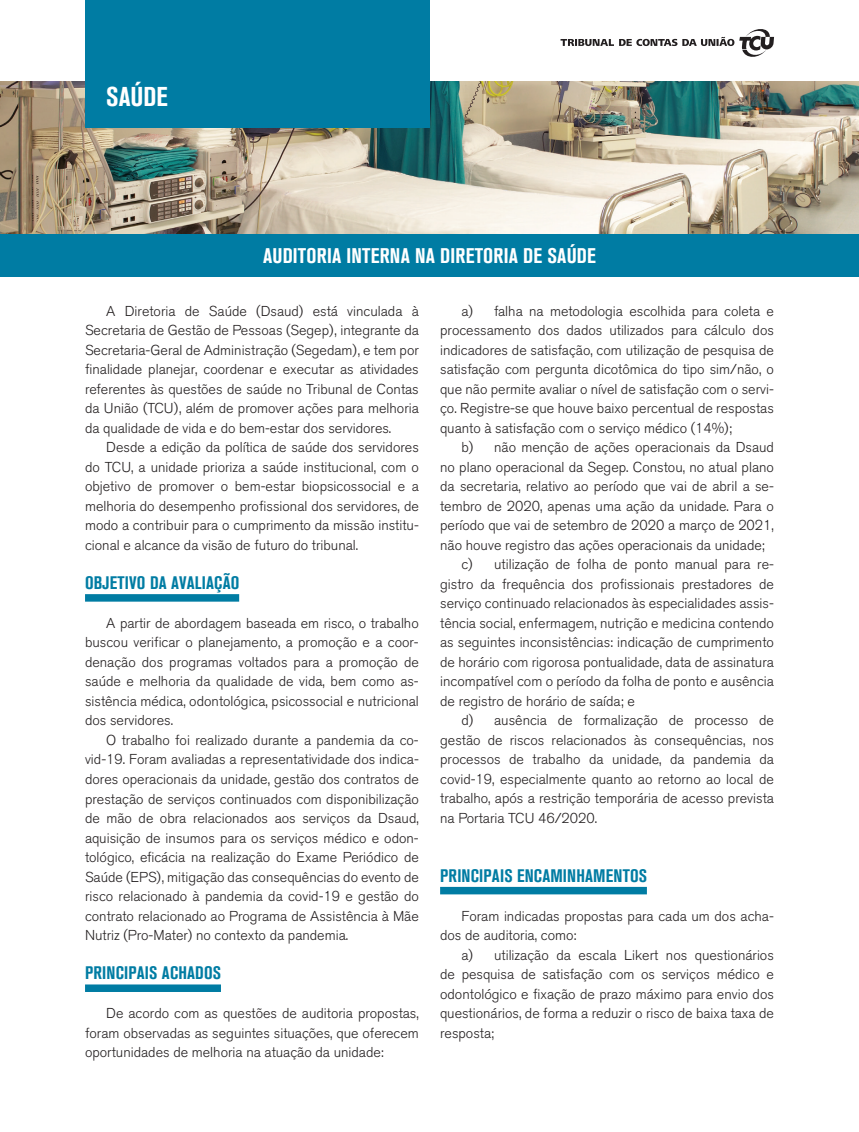
<style>
.page{position:relative;width:859px;height:1132px;background:#fff}
.page>*{position:absolute;margin:0;border:0;box-sizing:border-box;transform-origin:0 0}
.t1{font:27px "Akzidenz Grotesk BQ Bd Cnd Alt";color:#fff}
.t2{font:700 condensed 21px "Akzidenz Grotesk BQ";letter-spacing:.01em;color:#fff}
.t3{font:700 condensed 18px "Akzidenz Grotesk BQ";letter-spacing:.01em;color:#007ca3}
.t4{font:300 14.25px/19.5px "Akzidenz Grotesk BQ";color:#231f20;text-align:justify}
</style>
<div class="page">
<img style="left:0;top:82px;width:859px;height:152px">
<div style="left:85px;top:0;width:344px;height:128px;background:#007ca3"></div>
<svg style="left:560px;top:29px;width:214px;height:28px"></svg>
<div style="left:85px;top:594px;width:154px;height:7px;background:#007ca3"></div>
<div style="left:85px;top:984px;width:136px;height:7px;background:#007ca3"></div>
<div style="left:440px;top:886px;width:207px;height:8px;background:#007ca3"></div>
<div style="left:0;top:234px;width:859px;height:42px;background:#007ca3"></div>
<h1 class="t1" style="left:106px;top:81px;width:63px">SAÚDE</h1>
<h2 class="t2" style="left:263px;top:243px;width:334px">AUDITORIA INTERNA NA DIRETORIA DE SAÚDE</h2>
<p class="t4" style="left:85px;top:301px;width:335px;text-indent:21px">A Diretoria de Saúde (Dsaud) está vinculada à Secretaria de Gestão de Pessoas (Segep), integrante da Secretaria-Geral de Administração (Segedam), e tem por finalidade planejar, coordenar e executar as atividades referentes às questões de saúde no Tribunal de Contas da União (TCU), além de promover ações para melhoria da qualidade de vida e do bem-estar dos servidores.</p>
<p class="t4" style="left:85px;top:437px;width:335px;text-indent:21px">Desde a edição da política de saúde dos servidores do TCU, a unidade prioriza a saúde institucional, com o objetivo de promover o bem-estar biopsicossocial e a melhoria do desempenho profissional dos servidores, de modo a contribuir para o cumprimento da missão institu&shy;cional e alcance da visão de futuro do tribunal.</p>
<p class="t3" style="left:85px;top:572px;width:156px">OBJETIVO DA AVALIAÇÃO</p>
<p class="t4" style="left:85px;top:613px;width:335px;text-indent:21px">A partir de abordagem baseada em risco, o trabalho buscou verificar o planejamento, a promoção e a coor&shy;denação dos programas voltados para a promoção de saúde e melhoria da qualidade de vida, bem como as&shy;sistência médica, odontológica, psicossocial e nutricional dos servidores.</p>
<p class="t4" style="left:85px;top:730px;width:335px;text-indent:21px">O trabalho foi realizado durante a pandemia da co&shy;vid-19. Foram avaliadas a representatividade dos indica&shy;dores operacionais da unidade, gestão dos contratos de prestação de serviços continuados com disponibilização de mão de obra relacionados aos serviços da Dsaud, aquisição de insumos para os serviços médico e odon&shy;tológico, eficácia na realização do Exame Periódico de Saúde (EPS), mitigação das consequências do evento de risco relacionado à pandemia da covid-19 e gestão do contrato relacionado ao Programa de Assistência à Mãe Nutriz (Pro-Mater) no contexto da pandemia.</p>
<p class="t3" style="left:85px;top:962px;width:138px">PRINCIPAIS ACHADOS</p>
<p class="t4" style="left:85px;top:1003px;width:335px;text-indent:21px">De acordo com as questões de auditoria propostas, foram observadas as seguintes situações, que oferecem oportunidades de melhoria na atuação da unidade:</p>
<p class="t4" style="left:440px;top:301px;width:335px;text-indent:21px">a) falha na metodologia escolhida para coleta e processamento dos dados utilizados para cálculo dos indicadores de satisfação, com utilização de pesquisa de satisfação com pergunta dicotômica do tipo sim/não, o que não permite avaliar o nível de satisfação com o servi&shy;ço. Registre-se que houve baixo percentual de respostas quanto à satisfação com o serviço médico (14%);</p>
<p class="t4" style="left:461px;top:437px;width:314px">b) não menção de ações operacionais da Dsaud</p>
<p class="t4" style="left:440px;top:457px;width:335px">no plano operacional da Segep. Constou, no atual plano</p>
<p class="t4" style="left:440px;top:476px;width:335px">da secretaria, relativo ao período que vai de abril a se-</p>
<p class="t4" style="left:440px;top:496px;width:335px">tembro de 2020, apenas uma ação da unidade. Para o</p>
<p class="t4" style="left:440px;top:515px;width:335px">período que vai de setembro de 2020 a março de 2021,</p>
<p class="t4" style="left:440px;top:535px;width:326px">não houve registro das ações operacionais da unidade;</p>
<p class="t4" style="left:461px;top:554px;width:314px">c) utilização de folha de ponto manual para re-</p>
<p class="t4" style="left:440px;top:574px;width:335px">gistro da frequência dos profissionais prestadores de</p>
<p class="t4" style="left:440px;top:593px;width:335px">serviço continuado relacionados às especialidades assis-</p>
<p class="t4" style="left:440px;top:613px;width:335px">tência social, enfermagem, nutrição e medicina contendo</p>
<p class="t4" style="left:440px;top:632px;width:335px">as seguintes inconsistências: indicação de cumprimento</p>
<p class="t4" style="left:440px;top:652px;width:335px">de horário com rigorosa pontualidade, data de assinatura</p>
<p class="t4" style="left:440px;top:671px;width:335px">incompatível com o período da folha de ponto e ausência</p>
<p class="t4" style="left:440px;top:691px;width:196px">de registro de horário de saída; e</p>
<p class="t4" style="left:461px;top:710px;width:314px">d) ausência de formalização de processo de</p>
<p class="t4" style="left:440px;top:730px;width:335px">gestão de riscos relacionados às consequências, nos</p>
<p class="t4" style="left:440px;top:749px;width:335px">processos de trabalho da unidade, da pandemia da</p>
<p class="t4" style="left:440px;top:769px;width:335px">covid-19, especialmente quanto ao retorno ao local de</p>
<p class="t4" style="left:440px;top:788px;width:335px">trabalho, após a restrição temporária de acesso prevista</p>
<p class="t4" style="left:440px;top:808px;width:159px">na Portaria TCU 46/2020.</p>
<p class="t3" style="left:440px;top:864px;width:208px">PRINCIPAIS ENCAMINHAMENTOS</p>
<p class="t4" style="left:440px;top:905px;width:335px;text-indent:21px">Foram indicadas propostas para cada um dos acha&shy;dos de auditoria, como:</p>
<p class="t4" style="left:440px;top:944px;width:335px;text-indent:21px">a) utilização da escala Likert nos questionários de pesquisa de satisfação com os serviços médico e odontológico e fixação de prazo máximo para envio dos questionários, de forma a reduzir o risco de baixa taxa de resposta;</p>
</div>
